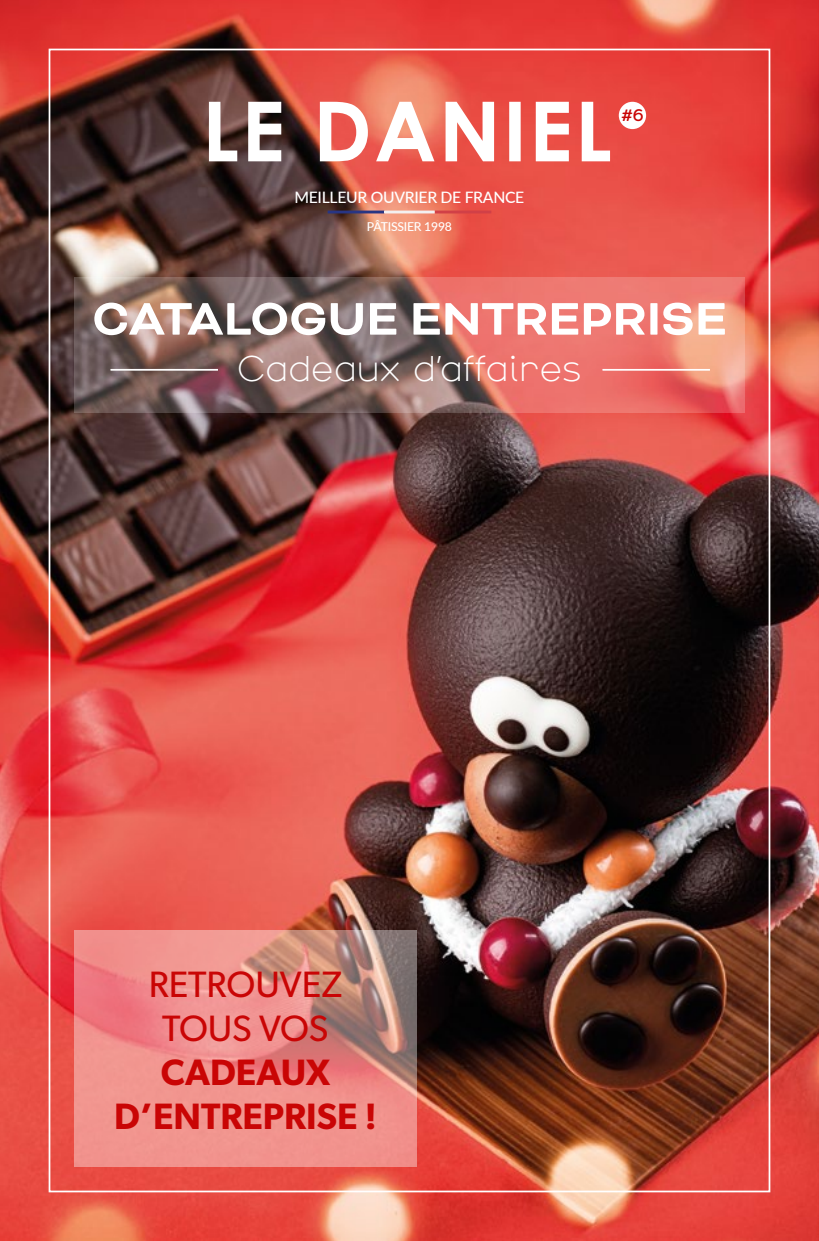
<style>
.page{position:relative;width:819px;height:1241px;background:#fff}
.page>*{position:absolute;margin:0;border:0;box-sizing:border-box;transform-origin:0 0}
.t1{font:700 52.5px "Bicyclette";color:#fff}
.t2{font:300 38.5px "Arbotek";color:#fff}
.t3{font:600 36.75px/44.1px "Gibson";color:#c90505;text-align:center}
.t4{font:36.75px/44.1px "Gibson";color:#c90505;text-align:center}
.t5{font:17.5px "Congenial";color:#c90505}
.t6{font:500 15.75px "Lato";letter-spacing:-.02em;color:#fff}
.t7{font:500 12.25px "Lato";letter-spacing:-.02em;color:#fff}
</style>
<div class="page">
<img style="left:0;top:0;width:819px;height:1240px">
<svg style="left:209px;top:102px;width:401px;height:59px"></svg>
<div style="left:327px;top:210px;width:57px;height:3px;border:1px solid #283583"></div>
<div style="left:434px;top:210px;width:57px;height:3px;border:1px solid #d14047"></div>
<div style="left:384px;top:210px;width:50px;height:3px;border:1px solid #f3f0f1"></div>
<div style="left:620px;top:103px;width:24px;height:24px;background:#fff;border-radius:50%"></div>
<div style="left:618px;top:102px;width:28px;height:27px;border:4px solid #fff;border-radius:50%"></div>
<svg style="left:74px;top:929px;width:342px;height:237px;background:#e38d88"></svg>
<svg style="left:74px;top:277px;width:670px;height:136px;background:#ad6e67"></svg>
<hr style="left:110px;top:369px;width:108px;height:1px;background:#fff">
<hr style="left:602px;top:369px;width:108px;height:1px;background:#fff">
<p class="t6" style="left:294px;top:186px;width:231px">MEILLEUR OUVRIER DE FRANCE</p>
<p class="t7" style="left:367px;top:217px;width:86px">PÂTISSIER 1998</p>
<p class="t5" style="left:621px;top:105px;width:24px">#6</p>
<h1 class="t1" style="left:92px;top:288px;width:636px">CATALOGUE ENTREPRISE</h1>
<h2 class="t2" style="left:237px;top:347px;width:346px">Cadeaux d’affaires</h2>
<h3 class="t4" style="left:149px;top:961px;width:195px">RETROUVEZ<br>TOUS VOS</h3>
<h3 class="t3" style="left:114px;top:1049px;width:264px">CADEAUX<br>D’ENTREPRISE !</h3>
</div>
